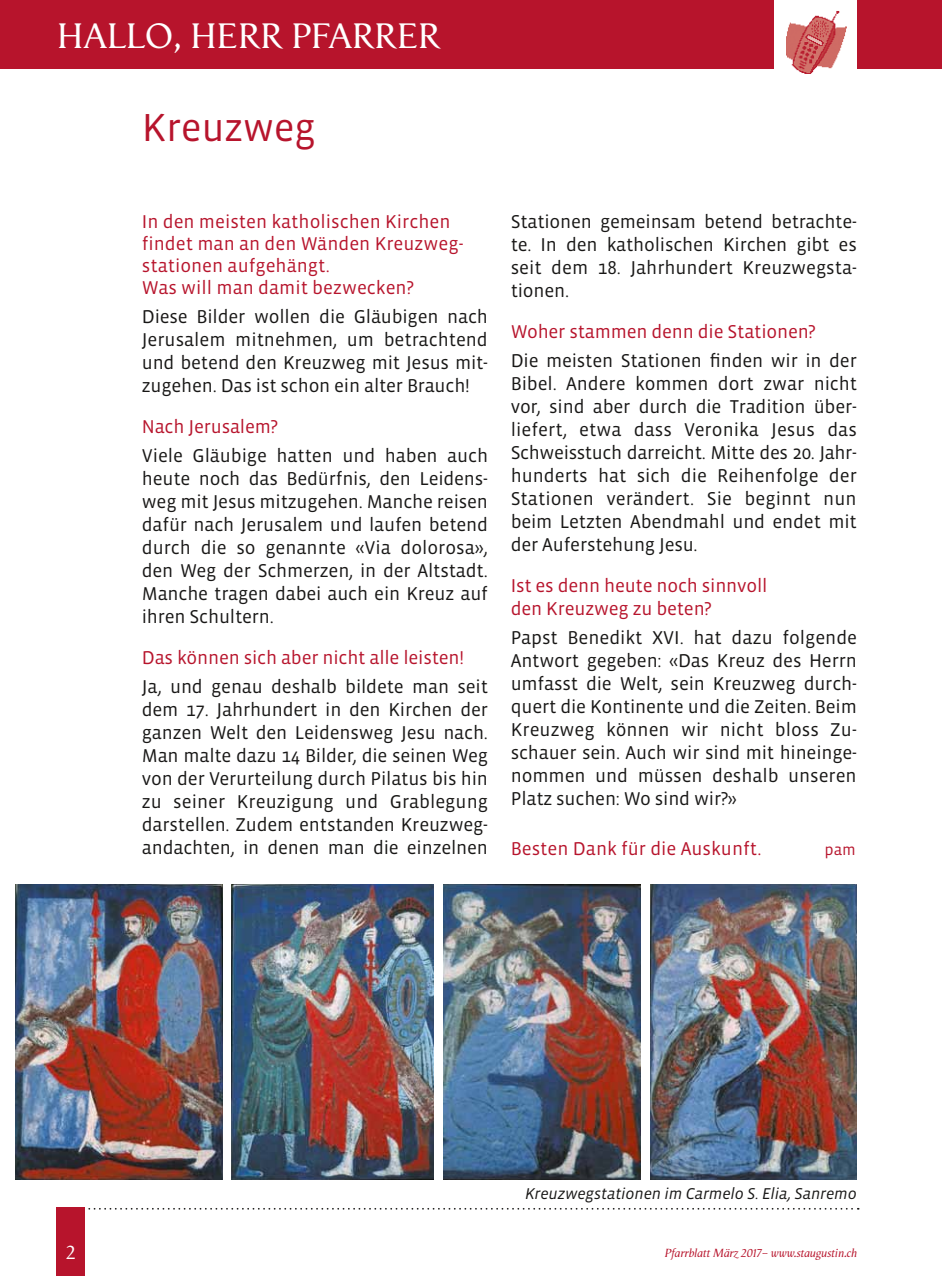
<style>
.page{position:relative;width:942px;height:1276px;background:#fff}
.page>*{position:absolute;margin:0;border:0;box-sizing:border-box;transform-origin:0 0}
.t1{font:40px "Vista Sans";letter-spacing:-.01em;color:#b7142c}
.t2{font:36px "Vega";color:#fff}
.t3{font:20px "Vega";color:#fff}
.t4{font:19px/23px "Vista Sans";letter-spacing:-.01em;color:#181716;text-align:justify}
.t5{font:19px/22px "Vista Sans";color:#b7142c}
.t6{font:italic 16px "Vista Sans";letter-spacing:-.01em;color:#181716}
.t7{font:16px "Vista Sans";color:#b7142c}
.t8{font:italic 12px "Vega";color:#b7142c}
</style>
<div class="page">
<svg style="left:88px;top:1208px;width:770px;height:1px"></svg>
<div style="left:57px;top:1208px;width:28px;height:68px;background:#b7142c"></div>
<hr style="left:941px;top:0;width:1px;height:68px;background:#b7142c">
<div style="left:0;top:0;width:941px;height:68px;background:#b7142c"></div>
<div style="left:774px;top:0;width:82px;height:76px;background:#fff"></div>
<img style="left:786px;top:11px;width:59px;height:63px">
<img style="left:231px;top:885px;width:202px;height:294px">
<img style="left:443px;top:885px;width:197px;height:294px">
<img style="left:16px;top:885px;width:206px;height:294px">
<img style="left:650px;top:885px;width:206px;height:294px">
<h2 class="t2" style="left:57px;top:15px;width:295px">HALLO, HERR PFARRER</h2>
<h1 class="t1" style="left:142px;top:107px;width:175px">Kreuzweg</h1>
<p class="t5" style="left:142px;top:210px;width:323px">In den meisten katholischen Kirchen findet man an den Wänden Kreuzweg&shy;stationen aufgehängt.<br>Was will man damit bezwecken?</p>
<p class="t4" style="left:142px;top:305px;width:347px">Diese Bilder wollen die Gläubigen nach Jerusalem mitnehmen, um betrachtend und betend den Kreuzweg mit Jesus mit&shy;zugehen. Das ist schon ein alter Brauch!</p>
<p class="t5" style="left:142px;top:416px;width:137px">Nach Jerusalem?</p>
<p class="t4" style="left:142px;top:444px;width:347px">Viele Gläubige hatten und haben auch heute noch das Bedürfnis, den Leidens&shy;weg mit Jesus mitzugehen. Manche reisen dafür nach Jerusalem und laufen betend durch die so genannte «Via dolorosa», den Weg der Schmerzen, in der Altstadt.<br>Manche tragen dabei auch ein Kreuz auf ihren Schultern.</p>
<p class="t5" style="left:142px;top:647px;width:323px">Das können sich aber nicht alle leisten!</p>
<p class="t4" style="left:142px;top:675px;width:347px">Ja, und genau deshalb bildete man seit dem 17. Jahrhundert in den Kirchen der ganzen Welt den Leidensweg Jesu nach.<br>Man malte dazu 14 Bilder, die seinen Weg von der Verurteilung durch Pilatus bis hin zu seiner Kreuzigung und Grablegung darstellen. Zudem entstanden Kreuzweg&shy;andachten, in denen man die einzelnen</p>
<p class="t4" style="left:510px;top:210px;width:347px">Stationen gemeinsam betend betrachte&shy;te. In den katholischen Kirchen gibt es seit dem 18. Jahrhundert Kreuzwegsta&shy;tionen.</p>
<p class="t5" style="left:510px;top:321px;width:306px">Woher stammen denn die Stationen?</p>
<p class="t4" style="left:510px;top:349px;width:348px">Die meisten Stationen finden wir in der Bibel. Andere kommen dort zwar nicht vor, sind aber durch die Tradition über&shy;liefert, etwa dass Veronika Jesus das Schweisstuch darreicht. Mitte des 20. Jahr&shy;hunderts hat sich die Reihenfolge der Stationen verändert. Sie beginnt nun beim Letzten Abendmahl und endet mit der Auferstehung Jesu.</p>
<p class="t5" style="left:510px;top:574px;width:258px;line-height:23px">Ist es denn heute noch sinnvoll den Kreuzweg zu beten?</p>
<p class="t4" style="left:510px;top:626px;width:348px">Papst Benedikt XVI. hat dazu folgende Antwort gegeben: «Das Kreuz des Herrn umfasst die Welt, sein Kreuzweg durch&shy;quert die Kontinente und die Zeiten. Beim Kreuzweg können wir nicht bloss Zu&shy;schauer sein. Auch wir sind mit hineinge&shy;nommen und müssen deshalb unseren Platz suchen: Wo sind wir?»</p>
<p class="t5" style="left:510px;top:838px;width:252px">Besten Dank für die Auskunft.</p>
<p class="t7" style="left:824px;top:841px;width:33px">pam</p>
<p class="t6" style="left:525px;top:1185px;width:333px">Kreuzwegstationen im Carmelo S. Elia, Sanremo</p>
<p class="t3" style="left:66px;top:1240px;width:12px">2</p>
<p class="t8" style="left:664px;top:1245px;width:193px">Pfarrblatt März 2017– www.staugustin.ch</p>
</div>
